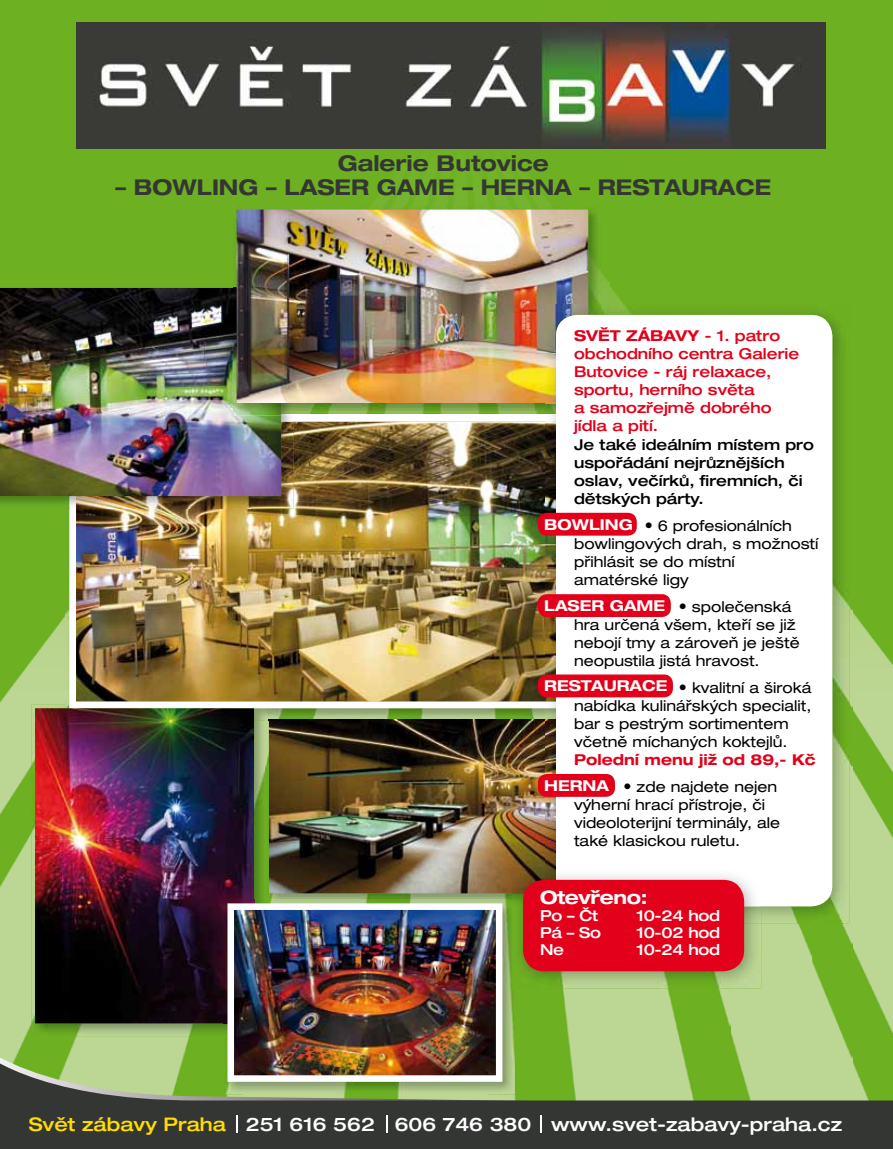
<style>
.page{position:relative;width:893px;height:1149px;background:#fff}
.page>*{position:absolute;margin:0;border:0;box-sizing:border-box;transform-origin:0 0}
.t1{font:700 expanded 21.75px "Helvetica Neue OT";color:#343634}
.t2{font:500 expanded 18.75px "Helvetica Neue OT";color:#fff}
.t3{font:700 expanded 18.45px "Helvetica Neue OT";letter-spacing:-.02em;color:#fff}
.t4{font:500 expanded 15.15px "Helvetica Neue OT";letter-spacing:-.02em;color:#fff}
.t5{font:expanded 15px/18px "Helvetica Neue OT";color:#000}
.t6{font:500 expanded 15px/18px "Helvetica Neue OT";color:#e2001a}
.t7{font:500 expanded 15px/18px "Helvetica Neue OT";color:#000}
.t8{font:700 expanded 15px/27px "Helvetica Neue OT";color:#e2001a}
.t9{font:700 expanded 15px "Helvetica Neue OT";color:#fff}
.s1{font-weight:700}
.s2{font-weight:900;font-stretch:normal;font-size:24px}
.s3{font-weight:900;font-stretch:normal;font-size:24px;color:#000}
.s4{font-weight:400;color:#000}
.s5{color:#fd0}
</style>
<div class="page">
<div style="left:0;top:0;width:243px;height:284px;background:#6db122"></div>
<img style="left:243px;top:0;width:366px;height:209px">
<div style="left:609px;top:0;width:243px;height:314px;background:#6db122"></div>
<img style="left:852px;top:0;width:41px;height:1049px">
<img style="left:601px;top:209px;width:8px;height:95px">
<img style="left:812px;top:314px;width:41px;height:735px">
<img style="left:0;top:508px;width:66px;height:225px">
<img style="left:0;top:733px;width:40px;height:316px">
<div style="left:731px;top:923px;width:81px;height:126px;background:#bcd794"></div>
<img style="left:515px;top:988px;width:216px;height:61px">
<img style="left:40px;top:1035px;width:184px;height:14px">
<svg style="left:0;top:1049px;width:893px;height:99px;background:#5f714b"></svg>
<img style="left:77px;top:23px;width:748px;height:126px">
<svg style="left:237px;top:1114px;width:1px;height:18px"></svg>
<svg style="left:386px;top:1114px;width:1px;height:18px"></svg>
<svg style="left:541px;top:1114px;width:1px;height:18px"></svg>
<img style="left:265px;top:720px;width:247px;height:179px">
<img style="left:269px;top:720px;width:276px;height:173px">
<img style="left:66px;top:508px;width:3px;height:196px">
<img style="left:267px;top:708px;width:278px;height:12px">
<img style="left:69px;top:421px;width:476px;height:283px">
<img style="left:32px;top:704px;width:233px;height:331px">
<img style="left:66px;top:704px;width:201px;height:16px">
<img style="left:69px;top:704px;width:198px;height:4px">
<img style="left:35px;top:708px;width:219px;height:315px">
<img style="left:0;top:284px;width:233px;height:224px">
<svg style="left:66px;top:496px;width:3px;height:12px"></svg>
<img style="left:69px;top:416px;width:224px;height:92px">
<img style="left:0;top:288px;width:281px;height:208px">
<img style="left:233px;top:206px;width:368px;height:205px">
<img style="left:293px;top:411px;width:252px;height:3px">
<svg style="left:281px;top:411px;width:12px;height:5px"></svg>
<img style="left:233px;top:288px;width:4px;height:85px">
<img style="left:233px;top:373px;width:48px;height:42px">
<img style="left:237px;top:209px;width:351px;height:194px">
<img style="left:224px;top:905px;width:291px;height:188px">
<img style="left:267px;top:899px;width:245px;height:6px">
<img style="left:224px;top:899px;width:30px;height:124px">
<img style="left:227px;top:903px;width:275px;height:178px">
<img style="left:601px;top:304px;width:249px;height:51px">
<img style="left:814px;top:355px;width:36px;height:568px">
<img style="left:761px;top:906px;width:53px;height:17px">
<img style="left:545px;top:720px;width:11px;height:148px">
<svg style="left:545px;top:708px;width:11px;height:12px"></svg>
<img style="left:545px;top:416px;width:11px;height:292px">
<img style="left:545px;top:304px;width:56px;height:107px">
<svg style="left:545px;top:411px;width:11px;height:5px"></svg>
<img style="left:545px;top:304px;width:43px;height:49px">
<img style="left:545px;top:353px;width:11px;height:50px">
<div style="left:556px;top:315px;width:276px;height:591px;background:#fff;border-radius:21px"></div>
<img style="left:512px;top:905px;width:249px;height:83px">
<img style="left:512px;top:868px;width:33px;height:37px">
<svg style="left:512px;top:899px;width:3px;height:6px"></svg>
<img style="left:545px;top:868px;width:11px;height:11px">
<img style="left:556px;top:875px;width:205px;height:31px">
<div style="left:523px;top:879px;width:221px;height:92px;background:#e2001a;border-radius:21px"></div>
<div style="left:538px;top:512px;width:99px;height:23px;background:#e2001a;border-radius:9px"></div>
<div style="left:538px;top:594px;width:133px;height:23px;background:#e2001a;border-radius:9px"></div>
<div style="left:538px;top:674px;width:135px;height:23px;background:#e2001a;border-radius:9px"></div>
<div style="left:538px;top:773px;width:77px;height:23px;background:#e2001a;border-radius:9px"></div>
<h1 class="t1" style="left:338px;top:150px;width:212px">Galerie Butovice</h1>
<h1 class="t1" style="left:116px;top:174px;width:657px">– BOWLING – LASER GAME – HERNA – RESTAURACE</h1>
<p class="t6" style="left:574px;top:327px;width:227px"><span class="s1">SVĚT ZÁBAVY</span> - 1. patro obchodního centra Galerie<br>Butovice - ráj relaxace, sportu, herního světa<br>a samozřejmě dobrého jídla a pití.</p>
<p class="t7" style="left:574px;top:435px;width:241px">Je také ideálním místem pro uspořádání nejrůznějších oslav, večírků, firemních, či dětských párty.</p>
<p class="t5" style="left:574px;top:516px;width:246px;text-indent:71px"><span class="s2">·</span> 6 profesionálních bowlingových drah, s možností přihlásit se do místní amatérské ligy</p>
<p class="t5" style="left:574px;top:597px;width:227px;text-indent:105px"><span class="s2">·</span> společenská hra určená všem, kteří se již nebojí tmy a zároveň je ještě neopustila jistá hravost.</p>
<p class="t5" style="left:574px;top:678px;width:239px;text-indent:105px"><span class="s2">·</span> kvalitní a široká nabídka kulinářských specialit, bar s pestrým sortimentem včetně míchaných koktejlů.</p>
<p class="t8" style="left:623px;top:746px;width:193px;text-indent:-49px">Polední menu již od 89,- Kč <span class="s3">·</span> <span class="s4">zde najdete nejen</span></p>
<p class="t5" style="left:574px;top:795px;width:208px">výherní hrací přístroje, či videoloterijní terminály, ale také klasickou ruletu.</p>
<p class="t9" style="left:544px;top:515px;width:90px">BOWLING</p>
<p class="t9" style="left:544px;top:596px;width:122px">LASER GAME</p>
<p class="t9" style="left:544px;top:676px;width:125px">RESTAURACE</p>
<p class="t9" style="left:544px;top:776px;width:66px">HERNA</p>
<p class="t3" style="left:540px;top:886px;width:109px">Otevřeno:</p>
<p class="t4" style="left:540px;top:907px;width:60px">Po – Čt</p>
<p class="t4" style="left:636px;top:907px;width:85px">10-24 hod</p>
<p class="t4" style="left:540px;top:924px;width:62px">Pá – So</p>
<p class="t4" style="left:636px;top:924px;width:85px">10-02 hod</p>
<p class="t4" style="left:540px;top:941px;width:26px">Ne</p>
<p class="t4" style="left:636px;top:941px;width:85px">10-24 hod</p>
<p class="t2" style="left:29px;top:1113px;width:815px"><span class="s5">Svět zábavy Praha</span> 251 616 562 606 746 380 www.svet-zabavy-praha.cz</p>
</div>
